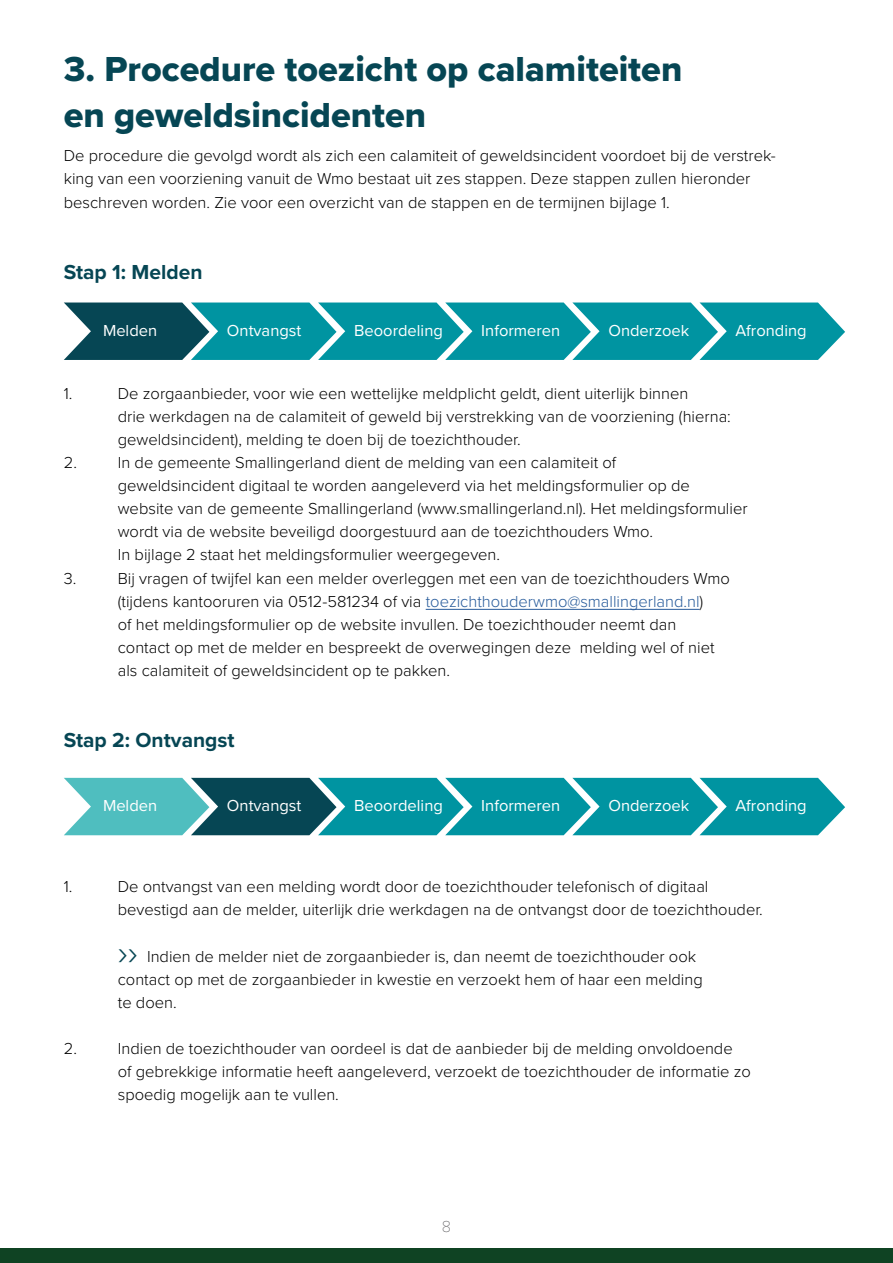
<style>
.page{position:relative;width:893px;height:1263px;background:#fff}
.page>*{position:absolute;margin:0;border:0;box-sizing:border-box;transform-origin:0 0}
.t1{font:36px/46px "Proxima Nova Extrabld";color:#064654}
.t2{font:700 21px "Proxima Nova";color:#064654}
.t3{font:300 16.5px/23.1px "Proxima Nova";color:#000}
.t4{font:16.5px "Proxima Nova";color:#fff}
.t5{font:100 16.5px "Proxima Nova T";color:#5a595c}
.s1{color:#275b9b}
.s2{font-size:36px;color:#064654}
</style>
<div class="page">
<div style="left:0;top:1248px;width:893px;height:15px;background:#0f4323"></div>
<hr style="left:426px;top:609px;width:274px;height:1px;background:#275b9b">
<svg style="left:64px;top:302px;width:781px;height:58px;background:#1a929e"></svg>
<svg style="left:64px;top:778px;width:781px;height:57px;background:#2398a2"></svg>
<h1 class="t1" style="left:64px;top:45px;width:620px">3. Procedure toezicht op calamiteiten en geweldsincidenten</h1>
<p class="t3" style="left:64px;top:143px;width:714px">De procedure die gevolgd wordt als zich een calamiteit of geweldsincident voordoet bij de verstrek&shy;king van een voorziening vanuit de Wmo bestaat uit zes stappen. Deze stappen zullen hieronder beschreven worden. Zie voor een overzicht van de stappen en de termijnen bijlage 1.</p>
<p class="t2" style="left:64px;top:256px;width:140px">Stap 1: Melden</p>
<p class="t4" style="left:103px;top:318px;width:56px">Melden</p>
<p class="t4" style="left:227px;top:318px;width:76px">Ontvangst</p>
<p class="t4" style="left:354px;top:318px;width:90px">Beoordeling</p>
<p class="t4" style="left:481px;top:318px;width:81px">Informeren</p>
<p class="t4" style="left:608px;top:318px;width:82px">Onderzoek</p>
<p class="t4" style="left:736px;top:318px;width:73px">Afronding</p>
<p class="t3" style="left:64px;top:381px;width:10px">1.</p>
<p class="t3" style="left:118px;top:381px;width:615px">De zorgaanbieder, voor wie een wettelijke meldplicht geldt, dient uiterlijk binnen<br>drie werkdagen na de calamiteit of geweld bij verstrekking van de voorziening (hierna: geweldsincident), melding te doen bij de toezichthouder.</p>
<p class="t3" style="left:64px;top:450px;width:15px">2.</p>
<p class="t3" style="left:118px;top:450px;width:631px">In de gemeente Smallingerland dient de melding van een calamiteit of<br>geweldsincident digitaal te worden aangeleverd via het meldingsformulier op de website van de gemeente Smallingerland (www.smallingerland.nl). Het meldingsformulier wordt via de website beveiligd doorgestuurd aan de toezichthouders Wmo.<br>In bijlage 2 staat het meldingsformulier weergegeven.</p>
<p class="t3" style="left:64px;top:566px;width:14px">3.</p>
<p class="t3" style="left:118px;top:566px;width:613px">Bij vragen of twijfel kan een melder overleggen met een van de toezichthouders Wmo (tijdens kantooruren via 0512-581234 of via <span class="s1">toezichthouderwmo@smallingerland.nl</span>)<br>of het meldingsformulier op de website invullen. De toezichthouder neemt dan contact op met de melder en bespreekt de overwegingen deze melding wel of niet als calamiteit of geweldsincident op te pakken.</p>
<p class="t2" style="left:64px;top:724px;width:172px">Stap 2: Ontvangst</p>
<p class="t4" style="left:103px;top:793px;width:56px">Melden</p>
<p class="t4" style="left:227px;top:793px;width:76px">Ontvangst</p>
<p class="t4" style="left:354px;top:793px;width:90px">Beoordeling</p>
<p class="t4" style="left:481px;top:793px;width:81px">Informeren</p>
<p class="t4" style="left:608px;top:793px;width:82px">Onderzoek</p>
<p class="t4" style="left:736px;top:793px;width:73px">Afronding</p>
<p class="t3" style="left:64px;top:874px;width:10px">1.</p>
<p class="t3" style="left:118px;top:874px;width:647px">De ontvangst van een melding wordt door de toezichthouder telefonisch of digitaal bevestigd aan de melder, uiterlijk drie werkdagen na de ontvangst door de toezichthouder.</p>
<p class="t3" style="left:118px;top:944px;width:586px"><span class="s2">››</span> Indien de melder niet de zorgaanbieder is, dan neemt de toezichthouder ook contact op met de zorgaanbieder in kwestie en verzoekt hem of haar een melding te doen.</p>
<p class="t3" style="left:64px;top:1036px;width:15px">2.</p>
<p class="t3" style="left:118px;top:1036px;width:635px">Indien de toezichthouder van oordeel is dat de aanbieder bij de melding onvoldoende<br>of gebrekkige informatie heeft aangeleverd, verzoekt de toezichthouder de informatie zo spoedig mogelijk aan te vullen.</p>
<p class="t5" style="left:442px;top:1214px;width:11px">8</p>
</div>
